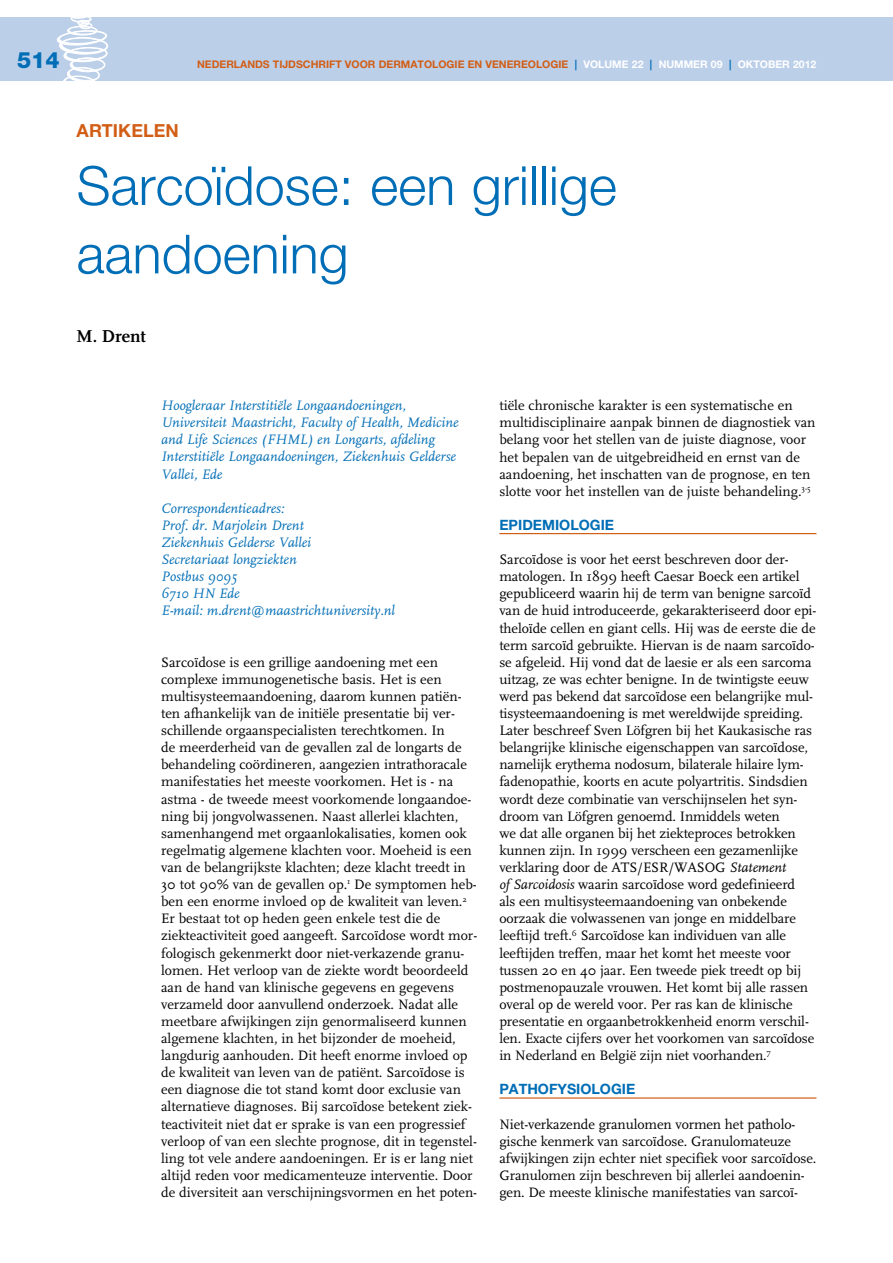
<style>
.page{position:relative;width:893px;height:1263px;background:#fff}
.page>*{position:absolute;margin:0;border:0;box-sizing:border-box;transform-origin:0 0}
.t1{font:300 54px/68.4px "Helvetica Neue";color:#006eb6}
.t2{font:800 22.5px "Helvetica Neue";color:#006eb6}
.t3{font:700 18px "Helvetica Neue";letter-spacing:.005em;color:#d25e16}
.t4{font:700 18px "FF Scala";color:#000}
.t5{font:14.25px/17.1px "FF Scala";color:#000}
.t6{font:italic 14.25px/17.1px "FF Scala";color:#006eb6}
.t7{font:700 14.25px "Helvetica Neue";color:#006eb6}
.t8{font:700 10.5px "Helvetica Neue";color:#d25e16}
.s1{color:#006eb6}
.s2{color:#fff}
.s3{font-style:italic}
</style>
<div class="page">
<div style="left:0;top:17px;width:893px;height:64px;background:#bccfe9"></div>
<svg style="left:57px;top:17px;width:51px;height:64px"></svg>
<hr style="left:499px;top:533px;width:317px;height:1px;background:#d25e16">
<hr style="left:499px;top:1097px;width:317px;height:1px;background:#d25e16">
<h2 class="t2" style="left:17px;top:52px;width:44px">514</h2>
<p class="t8" style="left:197px;top:61px;width:621px">NEDERLANDS TIJDSCHRIFT VOOR DERMATOLOGIE EN VENEREOLOGIE <span class="s1">|</span> <span class="s2">VOLUME 22</span> <span class="s1">|</span> <span class="s2">NUMMER 09</span> <span class="s1">|</span> <span class="s2">OKTOBER 2012</span></p>
<p class="t3" style="left:77px;top:124px;width:104px">ARTIKELEN</p>
<h1 class="t1" style="left:77px;top:157px;width:542px">Sarcoïdose: een grillige aandoening</h1>
<p class="t4" style="left:77px;top:328px;width:71px">M. Drent</p>
<p class="t6" style="left:161px;top:398px;width:299px">Hoogleraar Interstitiële Longaandoeningen, Universiteit Maastricht, Faculty of Health, Medicine and Life Sciences (FHML) en Longarts, afdeling Interstitiële Longaandoeningen, Ziekenhuis Gelderse Vallei, Ede</p>
<p class="t6" style="left:161px;top:500px;width:235px">Correspondentieadres:<br>Prof. dr. Marjolein Drent<br>Ziekenhuis Gelderse Vallei<br>Secretariaat longziekten<br>Postbus 9095<br>6710 HN Ede<br>E-mail: m.drent@maastrichtuniversity.nl</p>
<p class="t5" style="left:161px;top:654px;width:318px">Sarcoïdose is een grillige aandoening met een complexe immunogenetische basis. Het is een multisysteemaandoening, daarom kunnen patiën&shy;ten afhankelijk van de initiële presentatie bij ver&shy;schillende orgaanspecialisten terechtkomen. In<br>de meerderheid van de gevallen zal de longarts de behandeling coördineren, aangezien intrathoracale manifestaties het meeste voorkomen. Het is - na astma - de tweede meest voorkomende longaandoe&shy;ning bij jongvolwassenen. Naast allerlei klachten, samenhangend met orgaanlokalisaties, komen ook regelmatig algemene klachten voor. Moeheid is een van de belangrijkste klachten; deze klacht treedt in 30 tot 90% van de gevallen op.<sup>1</sup> De symptomen heb&shy;ben een enorme invloed op de kwaliteit van leven.<sup>2<br></sup>Er bestaat tot op heden geen enkele test die de ziekteactiviteit goed aangeeft. Sarcoïdose wordt mor&shy;fologisch gekenmerkt door niet-verkazende granu&shy;lomen. Het verloop van de ziekte wordt beoordeeld aan de hand van klinische gegevens en gegevens verzameld door aanvullend onderzoek. Nadat alle meetbare afwijkingen zijn genormaliseerd kunnen algemene klachten, in het bijzonder de moeheid, langdurig aanhouden. Dit heeft enorme invloed op de kwaliteit van leven van de patiënt. Sarcoïdose is een diagnose die tot stand komt door exclusie van alternatieve diagnoses. Bij sarcoïdose betekent ziek&shy;teactiviteit niet dat er sprake is van een progressief verloop of van een slechte prognose, dit in tegenstel&shy;ling tot vele andere aandoeningen. Er is er lang niet altijd reden voor medicamenteuze interventie. Door de diversiteit aan verschijningsvormen en het poten-</p>
<p class="t5" style="left:499px;top:398px;width:318px">tiële chronische karakter is een systematische en multidisciplinaire aanpak binnen de diagnostiek van belang voor het stellen van de juiste diagnose, voor het bepalen van de uitgebreidheid en ernst van de aandoening, het inschatten van de prognose, en ten slotte voor het instellen van de juiste behandeling.<sup>3-5</sup></p>
<p class="t7" style="left:499px;top:520px;width:116px">EPIDEMIOLOGIE</p>
<p class="t5" style="left:499px;top:552px;width:318px">Sarcoïdose is voor het eerst beschreven door der&shy;matologen. In 1899 heeft Caesar Boeck een artikel gepubliceerd waarin hij de term van benigne sarcoïd van de huid introduceerde, gekarakteriseerd door epi&shy;theloïde cellen en giant cells. Hij was de eerste die de term sarcoïd gebruikte. Hiervan is de naam sarcoïdo&shy;se afgeleid. Hij vond dat de laesie er als een sarcoma uitzag, ze was echter benigne. In de twintigste eeuw werd pas bekend dat sarcoïdose een belangrijke mul&shy;tisysteemaandoening is met wereldwijde spreiding.<br>Later beschreef Sven Löfgren bij het Kaukasische ras belangrijke klinische eigenschappen van sarcoïdose, namelijk erythema nodosum, bilaterale hilaire lym&shy;fadenopathie, koorts en acute polyartritis. Sindsdien wordt deze combinatie van verschijnselen het syn&shy;droom van Löfgren genoemd. Inmiddels weten<br>we dat alle organen bij het ziekteproces betrokken kunnen zijn. In 1999 verscheen een gezamenlijke verklaring door de ATS/ESR/WASOG <span class="s3">Statement<br>of Sarcoidosis</span> waarin sarcoïdose word gedefinieerd<br>als een multisysteemaandoening van onbekende oorzaak die volwassenen van jonge en middelbare leeftijd treft.<sup>6</sup> Sarcoïdose kan individuen van alle leeftijden treffen, maar het komt het meeste voor tussen 20 en 40 jaar. Een tweede piek treedt op bij postmenopauzale vrouwen. Het komt bij alle rassen overal op de wereld voor. Per ras kan de klinische presentatie en orgaanbetrokkenheid enorm verschil&shy;len. Exacte cijfers over het voorkomen van sarcoïdose in Nederland en België zijn niet voorhanden.<sup>7</sup></p>
<p class="t7" style="left:499px;top:1084px;width:137px">PATHOFYSIOLOGIE</p>
<p class="t5" style="left:499px;top:1116px;width:318px">Niet-verkazende granulomen vormen het patholo&shy;gische kenmerk van sarcoïdose. Granulomateuze afwijkingen zijn echter niet specifiek voor sarcoïdose.<br>Granulomen zijn beschreven bij allerlei aandoenin&shy;gen. De meeste klinische manifestaties van sarcoï-</p>
</div>
